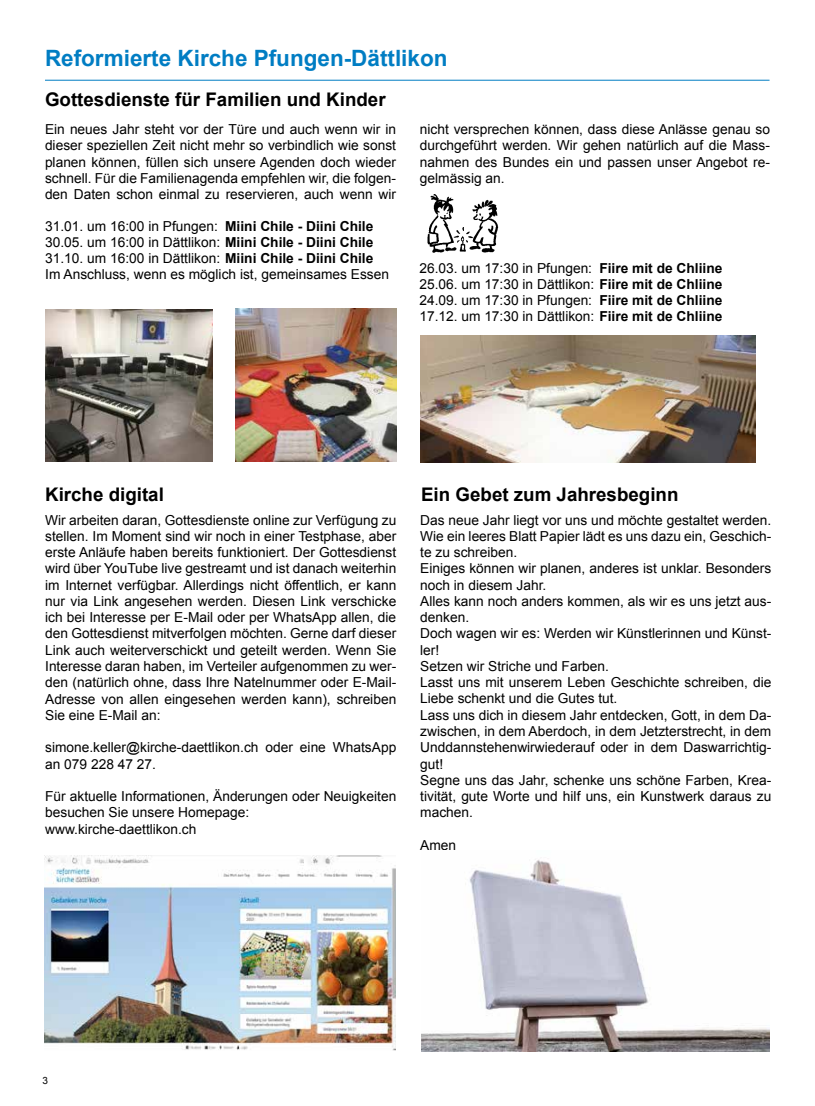
<style>
.page{position:relative;width:815px;height:1106px;background:#fff}
.page>*{position:absolute;margin:0;border:0;box-sizing:border-box;transform-origin:0 0}
.t1{font:700 22.5px "Arial";color:#007dc3}
.t2{font:700 18.75px "Arial";color:#000}
.t3{font:13.75px/16.2px "Arial";color:#000;text-align:justify}
.t4{font:10px "Arial";color:#000}
.s1{font-weight:700}
</style>
<div class="page">
<hr style="left:45px;top:80px;width:725px;height:1px;background:#007dc3">
<img style="left:421px;top:860px;width:349px;height:191px">
<img style="left:45px;top:855px;width:350px;height:195px">
<img style="left:236px;top:309px;width:160px;height:152px">
<img style="left:45px;top:309px;width:168px;height:152px">
<img style="left:420px;top:336px;width:336px;height:127px">
<img style="left:427px;top:195px;width:72px;height:58px">
<h1 class="t1" style="left:45px;top:43px;width:404px">Reformierte Kirche Pfungen-Dättlikon</h1>
<h2 class="t2" style="left:45px;top:87px;width:342px">Gottesdienste für Familien und Kinder</h2>
<p class="t3" style="left:45px;top:121px;width:353px">Ein neues Jahr steht vor der Türe und auch wenn wir in dieser speziellen Zeit nicht mehr so verbindlich wie sonst planen können, füllen sich unsere Agenden doch wieder schnell. Für die Familienagenda empfehlen wir, die folgen&shy;den Daten schon einmal zu reservieren, auch wenn wir</p>
<p class="t3" style="left:45px;top:218px;width:345px;text-align:left">31.01. um 16:00 in Pfungen: <span class="s1">Miini Chile - Diini Chile </span>30.05. um 16:00 in Dättlikon: <span class="s1">Miini Chile - Diini Chile </span>31.10. um 16:00 in Dättlikon: <span class="s1">Miini Chile - Diini Chile </span>Im Anschluss, wenn es möglich ist, gemeinsames Essen</p>
<p class="t3" style="left:420px;top:121px;width:352px">nicht versprechen können, dass diese Anlässe genau so durchgeführt werden. Wir gehen natürlich auf die Mass&shy;nahmen des Bundes ein und passen unser Angebot re&shy;gelmässig an.</p>
<p class="t3" style="left:419px;top:260px;width:305px">26.03. um 17:30 in Pfungen: <span class="s1">Fiire mit de Chliine </span>25.06. um 17:30 in Dättlikon: <span class="s1">Fiire mit de Chliine </span>24.09. um 17:30 in Pfungen: <span class="s1">Fiire mit de Chliine </span>17.12. um 17:30 in Dättlikon: <span class="s1">Fiire mit de Chliine</span></p>
<h2 class="t2" style="left:45px;top:482px;width:120px">Kirche digital</h2>
<h2 class="t2" style="left:421px;top:482px;width:259px">Ein Gebet zum Jahresbeginn</h2>
<p class="t3" style="left:45px;top:512px;width:353px">Wir arbeiten daran, Gottesdienste online zur Verfügung zu stellen. Im Moment sind wir noch in einer Testphase, aber erste Anläufe haben bereits funktioniert. Der Gottesdienst wird über YouTube live gestreamt und ist danach weiterhin im Internet verfügbar. Allerdings nicht öffentlich, er kann nur via Link angesehen werden. Diesen Link verschicke ich bei Interesse per E-Mail oder per WhatsApp allen, die den Gottesdienst mitverfolgen möchten. Gerne darf dieser Link auch weiterverschickt und geteilt werden. Wenn Sie Interesse daran haben, im Verteiler aufgenommen zu wer&shy;den (natürlich ohne, dass Ihre Natelnummer oder E-Mail-Adresse von allen eingesehen werden kann), schreiben Sie eine E-Mail an:</p>
<p class="t3" style="left:45px;top:739px;width:353px">simone.keller@kirche-daettlikon.ch oder eine WhatsApp an 079 228 47 27.</p>
<p class="t3" style="left:45px;top:788px;width:353px;text-align:left">Für aktuelle Informationen, Änderungen oder Neuigkeiten besuchen Sie unsere Homepage: www.kirche-daettlikon.ch</p>
<p class="t3" style="left:420px;top:512px;width:353px;text-align:left">Das neue Jahr liegt vor uns und möchte gestaltet werden.<br>Wie ein leeres Blatt Papier lädt es uns dazu ein, Geschich&shy;te zu schreiben.<br>Einiges können wir planen, anderes ist unklar. Besonders noch in diesem Jahr.<br>Alles kann noch anders kommen, als wir es uns jetzt aus&shy;denken.<br>Doch wagen wir es: Werden wir Künstlerinnen und Künst&shy;ler!<br>Setzen wir Striche und Farben.<br>Lasst uns mit unserem Leben Geschichte schreiben, die Liebe schenkt und die Gutes tut.<br>Lass uns dich in diesem Jahr entdecken, Gott, in dem Da&shy;zwischen, in dem Aberdoch, in dem Jetzterstrecht, in dem Unddannstehenwirwiederauf oder in dem Daswarrichtig&shy;gut!<br>Segne uns das Jahr, schenke uns schöne Farben, Krea&shy;tivität, gute Worte und hilf uns, ein Kunstwerk daraus zu machen.</p>
<p class="t3" style="left:420px;top:837px;width:37px">Amen</p>
<p class="t4" style="left:43px;top:1073px;width:7px">3</p>
</div>
